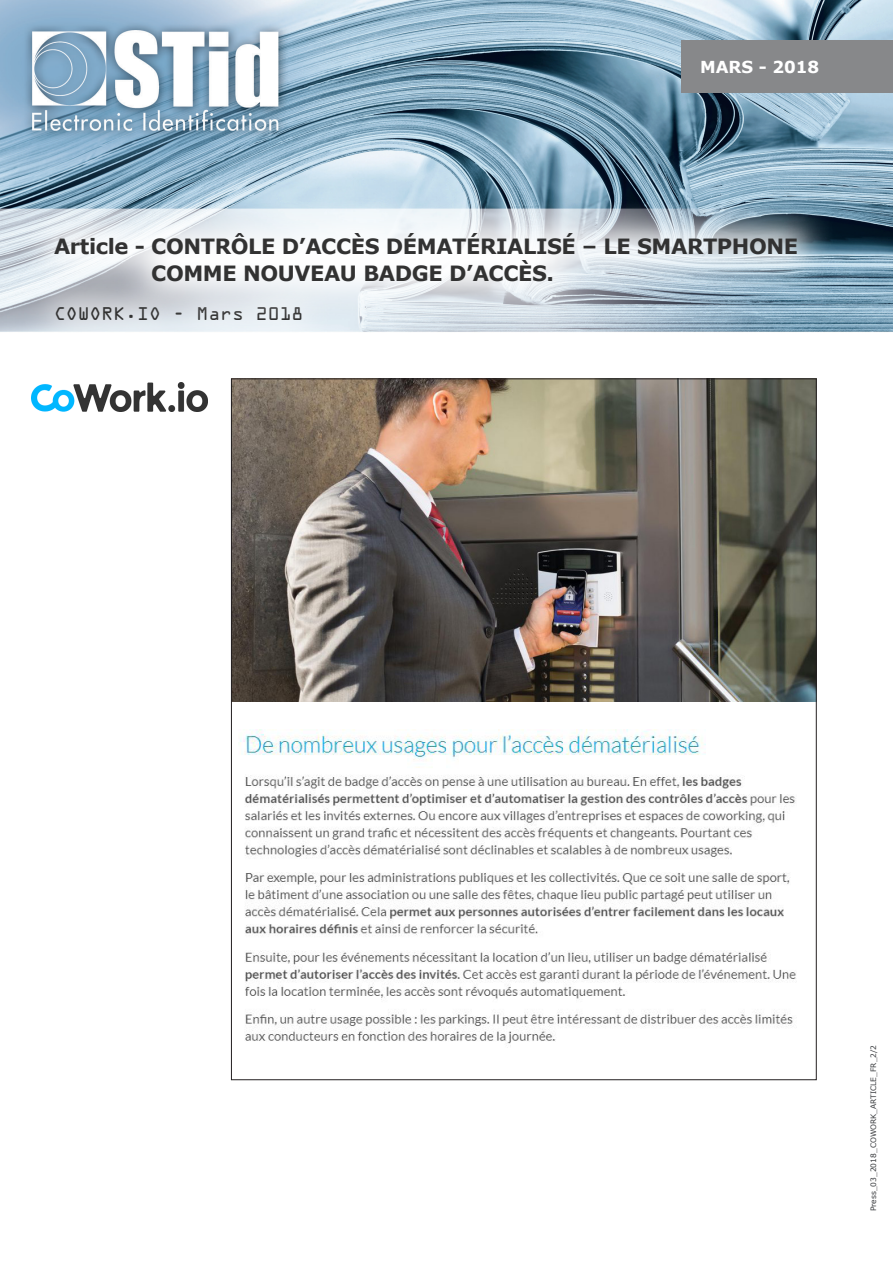
<style>
.page{position:relative;width:893px;height:1263px;background:#fff}
.page>*{position:absolute;margin:0;border:0;box-sizing:border-box;transform-origin:0 0}
.t1{font:700 21px/27px "Verdana";letter-spacing:-.02em;color:#323232}
.t2{font:16.5px "OCRA Std";color:#323232}
.t3{font:700 16.5px "Verdana";color:#fff}
.t4{font:7.5px "Verdana";color:#393b3e}
</style>
<div class="page">
<img style="left:0;top:0;width:893px;height:1081px">
<div style="left:18px;top:267px;width:322px;height:93px;background:#fff;opacity:.75"></div>
<img style="left:233px;top:380px;width:582px;height:322px">
<div style="left:682px;top:40px;width:211px;height:53px;background:#87888a"></div>
<svg style="left:16px;top:196px;width:820px;height:125px"></svg>
<img style="left:32px;top:382px;width:175px;height:29px">
<img style="left:238px;top:729px;width:571px;height:331px">
<p class="t3" style="left:700px;top:55px;width:121px">MARS - 2018</p>
<p class="t1" style="left:151px;top:233px;width:648px;text-indent:-97px">Article - CONTRÔLE D’ACCÈS DÉMATÉRIALISÉ – LE SMARTPHONE<br>COMME NOUVEAU BADGE D’ACCÈS.</p>
<p class="t2" style="left:54px;top:306px;width:251px">COWORK.IO - Mars 2018</p>
<p class="t4" style="left:868px;top:1211px;width:168px;rotate:-90deg">Press_03_2018_COWORK_ARTICLE_FR_2/2</p>
</div>
